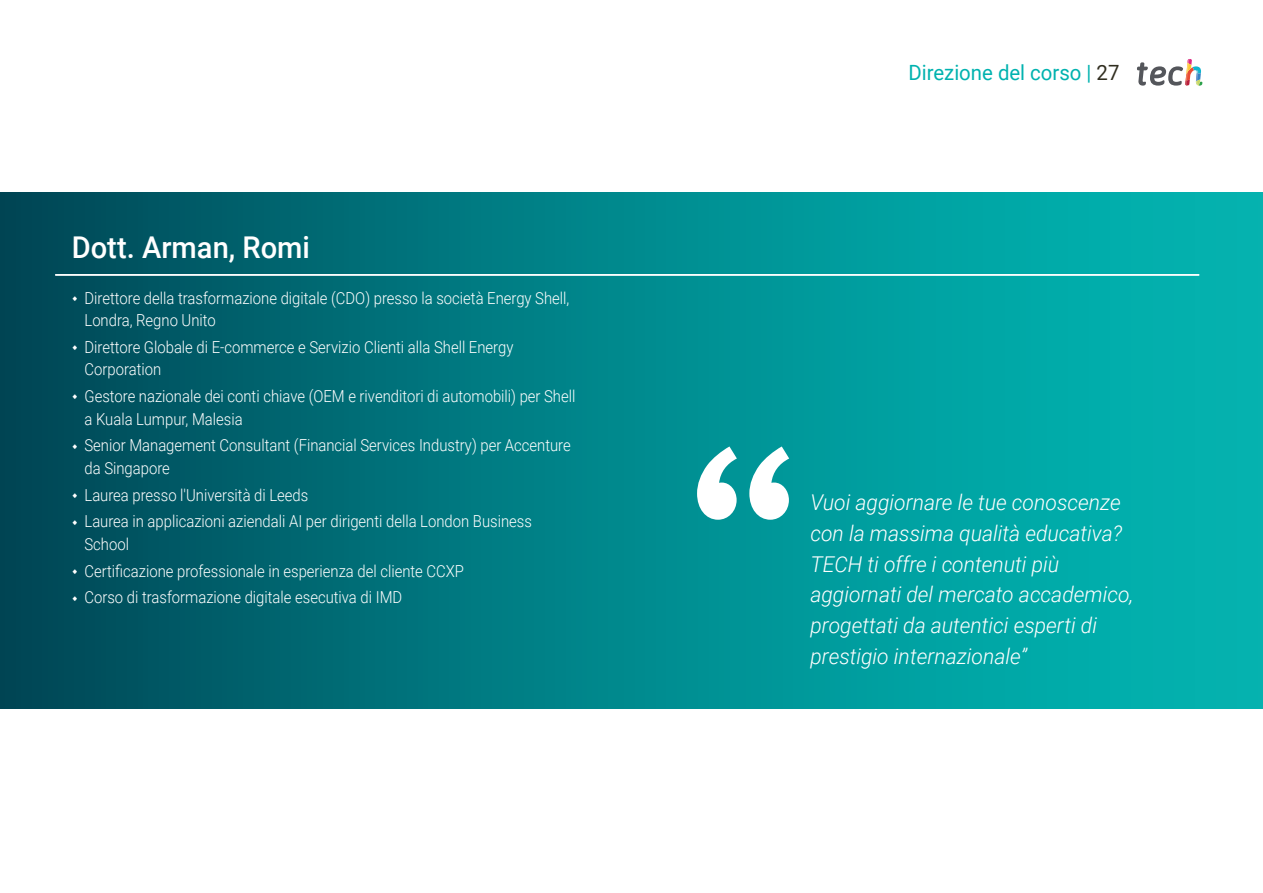
<style>
.page{position:relative;width:1263px;height:893px;background:#fff}
.page>*{position:absolute;margin:0;border:0;box-sizing:border-box;transform-origin:0 0}
.t1{font:500 30px "Roboto";color:#fff}
.t2{font:italic 300 21.75px/30.8px "Roboto";color:#fff}
.t3{font:21px "Roboto";color:#00b2af}
.t4{font:300 16.5px/22.5px "Roboto";color:#fff;scale:.9 1}
.s1{color:#312e20}
</style>
<div class="page">
<svg style="left:1137px;top:59px;width:65px;height:27px"></svg>
<div style="left:0;top:192px;width:1263px;height:516px;background:linear-gradient(to right,#004c5a,#01bfba)"></div>
<hr style="left:55px;top:274px;width:1144px;height:2px;background:#fff">
<svg style="left:697px;top:446px;width:92px;height:74px"></svg>
<svg style="left:73px;top:296px;width:4px;height:5px"></svg>
<svg style="left:73px;top:345px;width:4px;height:5px"></svg>
<svg style="left:73px;top:394px;width:4px;height:5px"></svg>
<svg style="left:73px;top:444px;width:4px;height:5px"></svg>
<svg style="left:73px;top:493px;width:4px;height:5px"></svg>
<svg style="left:73px;top:520px;width:4px;height:5px"></svg>
<svg style="left:73px;top:569px;width:4px;height:5px"></svg>
<svg style="left:73px;top:596px;width:4px;height:5px"></svg>
<h1 class="t1" style="left:72px;top:226px;width:240px">Dott. Arman, Romi</h1>
<p class="t4" style="left:85px;top:286px;width:540px">Direttore della trasformazione digitale (CDO) presso la società Energy Shell,<br>Londra, Regno Unito</p>
<p class="t4" style="left:85px;top:335px;width:478px">Direttore Globale di E-commerce e Servizio Clienti alla Shell Energy<br>Corporation</p>
<p class="t4" style="left:85px;top:384px;width:547px">Gestore nazionale dei conti chiave (OEM e rivenditori di automobili) per Shell a Kuala Lumpur, Malesia</p>
<p class="t4" style="left:85px;top:434px;width:542px">Senior Management Consultant (Financial Services Industry) per Accenture da Singapore</p>
<p class="t4" style="left:85px;top:481px;width:499px;line-height:26.7px">Laurea presso l'Università di Leeds<br>Laurea in applicazioni aziendali AI per dirigenti della London Business</p>
<p class="t4" style="left:85px;top:530px;width:423px;line-height:26.7px">School<br>Certificazione professionale in esperienza del cliente CCXP<br>Corso di trasformazione digitale esecutiva di IMD</p>
<p class="t3" style="left:908px;top:57px;width:213px">Direzione del corso | <span class="s1">27</span></p>
<h2 class="t2" style="left:810px;top:486px;width:325px">Vuoi aggiornare le tue conoscenze con la massima qualità educativa?<br>TECH ti offre i contenuti più aggiornati del mercato accademico, progettati da autentici esperti di prestigio internazionale”</h2>
</div>
